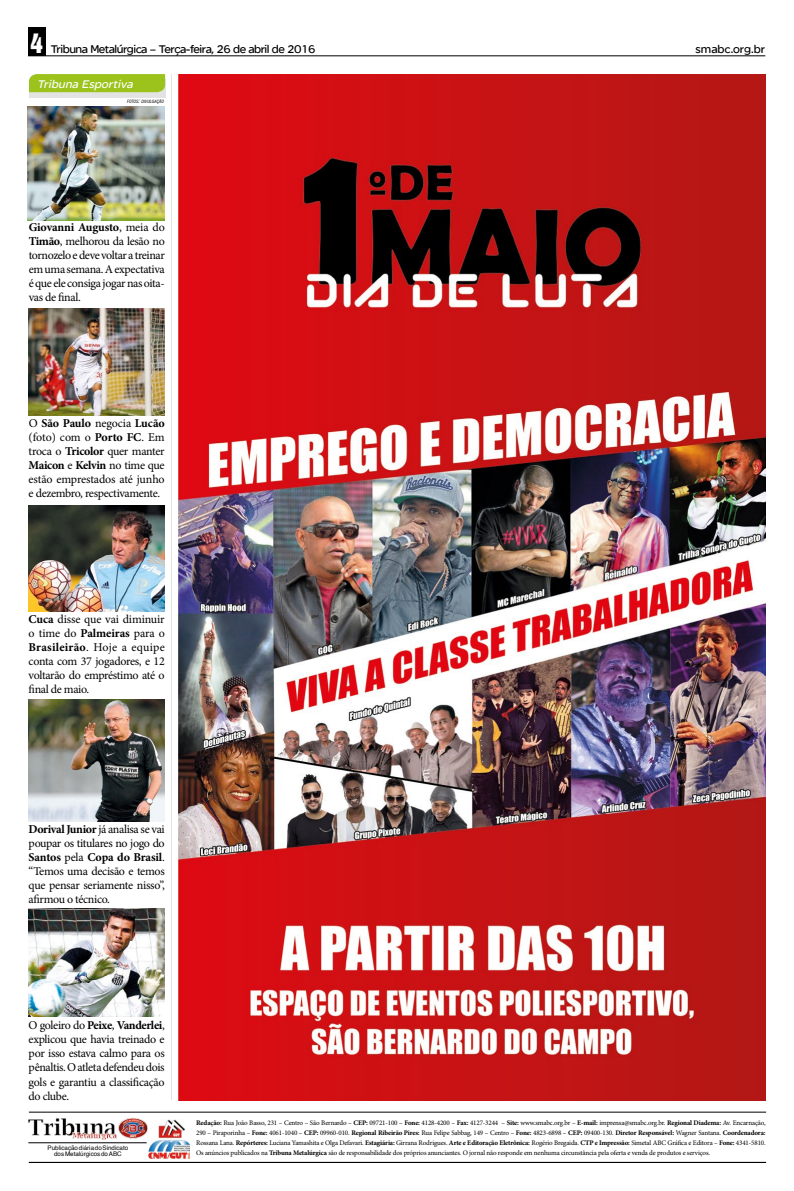
<style>
.page{position:relative;width:794px;height:1191px;background:#fff}
.page>*{position:absolute;margin:0;border:0;box-sizing:border-box;transform-origin:0 0}
.t1{font:12px/14px "Minion Pro";letter-spacing:-.03em;color:#000;text-align:justify}
.t2{font:12px "SE Optimist Semi";letter-spacing:-.04em;color:#000}
.t3{font:italic 12px "SE Optimist Semi";color:#fff}
.t4{font:12px "SE Optimist Semi";color:#000}
.t5{font:7px/10px "Minion Pro";letter-spacing:-.02em;color:#000;text-align:justify}
.t6{font:6.2px/6.2px "Helvetica";color:#000;text-align:center}
.t7{font:italic condensed 4.4px "Swiss 721 BT";color:#000}
.s1{font-family:"Helvetica Inserat";font-size:25px;color:#fff}
.s2{font-size:6.2px}
.s3{font-weight:700}
</style>
<div class="page">
<img style="left:28px;top:1118px;width:120px;height:22px">
<hr style="left:29px;top:1112px;width:737px;height:1px;background:#000">
<img style="left:149px;top:1139px;width:41px;height:19px">
<img style="left:158px;top:1126px;width:1px;height:12px">
<img style="left:159px;top:1119px;width:25px;height:19px">
<hr style="left:29px;top:1162px;width:737px;height:1px;background:#000">
<hr style="left:28px;top:1142px;width:119px;height:1px;background:#000">
<div style="left:28px;top:27px;width:17px;height:29px;background:#000"></div>
<hr style="left:28px;top:55px;width:737px;height:1px;background:#000">
<hr style="left:171px;top:74px;width:1px;height:1026px;background:#e3e3e3">
<svg style="left:29px;top:92px;width:136px;height:6px"></svg>
<div style="left:29px;top:74px;width:136px;height:18px;background:#9bc31c"></div>
<img style="left:28px;top:106px;width:136px;height:114px">
<img style="left:29px;top:909px;width:135px;height:107px">
<img style="left:29px;top:699px;width:136px;height:122px">
<img style="left:29px;top:505px;width:136px;height:106px">
<img style="left:28px;top:308px;width:136px;height:107px">
<img style="left:179px;top:74px;width:586px;height:1026px">
<h1 class="t2" style="left:30px;top:42px;width:287px"><span class="s1">4</span> Tribuna Metalúrgica – Terça-feira, 26 de abril de 2016</h1>
<h1 class="t4" style="left:695px;top:42px;width:71px">smabc.org.br</h1>
<h1 class="t3" style="left:37px;top:77px;width:100px">Tribuna Esportiva</h1>
<p class="t7" style="left:127px;top:99px;width:38px">FOTOS<span class="s2">:</span> DIVULGAÇÃO</p>
<h1 class="t1" style="left:29px;top:220px;width:138px"><span class="s3">Giovanni Augusto</span>, meia do <span class="s3">Timão</span>, melhorou da lesão no tornozelo e deve voltar a treinar em uma semana. A expectativa é que ele consiga jogar nas oita&shy;vas de final.</h1>
<h1 class="t1" style="left:29px;top:416px;width:138px">O <span class="s3">São Paulo</span> negocia <span class="s3">Lucão </span>(foto) com o <span class="s3">Porto FC</span>. Em troca o <span class="s3">Tricolor</span> quer manter <span class="s3">Maicon</span> e <span class="s3">Kelvin</span> no time que estão emprestados até junho e dezembro, respectivamente.</h1>
<h1 class="t1" style="left:29px;top:612px;width:138px"><span class="s3">Cuca</span> disse que vai diminuir o time do <span class="s3">Palmeiras</span> para o <span class="s3">Brasileirão</span>. Hoje a equipe conta com 37 jogadores, e 12 voltarão do empréstimo até o final de maio.</h1>
<h1 class="t1" style="left:29px;top:822px;width:138px"><span class="s3">Dorival Junior</span> já analisa se vai poupar os titulares no jogo do <span class="s3">Santos</span> pela <span class="s3">Copa do Brasil</span>. “Temos uma decisão e temos que pensar seriamente nisso”, afirmou o técnico.</h1>
<h1 class="t1" style="left:29px;top:1018px;width:138px">O goleiro do <span class="s3">Peixe</span>, <span class="s3">Vanderlei</span>, explicou que havia treinado e por isso estava calmo para os pênaltis. O atleta defendeu dois gols e garantiu a classificação do clube.</h1>
<p class="t6" style="left:48px;top:1144px;width:82px">Publicação diária do Sindicato dos Metalúrgicos do ABC</p>
<p class="t5" style="left:196px;top:1118px;width:571px"><span class="s3">Redação:</span> Rua João Basso, 231 – Centro – São Bernardo – <span class="s3">CEP:</span> 09721-100 – <span class="s3">Fone:</span> 4128-4200 – <span class="s3">Fax:</span> 4127-3244 – <span class="s3">Site:</span> www.smabc.org.br – <span class="s3">E-mail:</span> imprensa@smabc.org.br. <span class="s3">Regional Diadema:</span> Av. Encarnação, 290 – Piraporinha – <span class="s3">Fone:</span> 4061-1040 – <span class="s3">CEP:</span> 09960-010. <span class="s3">Regional Ribeirão Pires:</span> Rua Felipe Sabbag, 149 – Centro – <span class="s3">Fone:</span> 4823-6898 – <span class="s3">CEP:</span> 09400-130. <span class="s3">Diretor Responsável:</span> Wagner Santana. <span class="s3">Coordenadora:<br></span>Rossana Lana. <span class="s3">Repórteres:</span> Luciana Yamashita e Olga Defavari. <span class="s3">Estagiária:</span> Girrana Rodrigues. <span class="s3">Arte e Editoração Eletrônica:</span> Rogério Bregaida. <span class="s3">CTP e Impressão:</span> Simetal ABC Gráfica e Editora – <span class="s3">Fone:</span> 4341-5810.<br>Os anúncios publicados na <span class="s3">Tribuna Metalúrgica</span> são de responsabilidade dos próprios anunciantes. O jornal não responde em nenhuma circunstância pela oferta e venda de produtos e serviços.</p>
</div>
